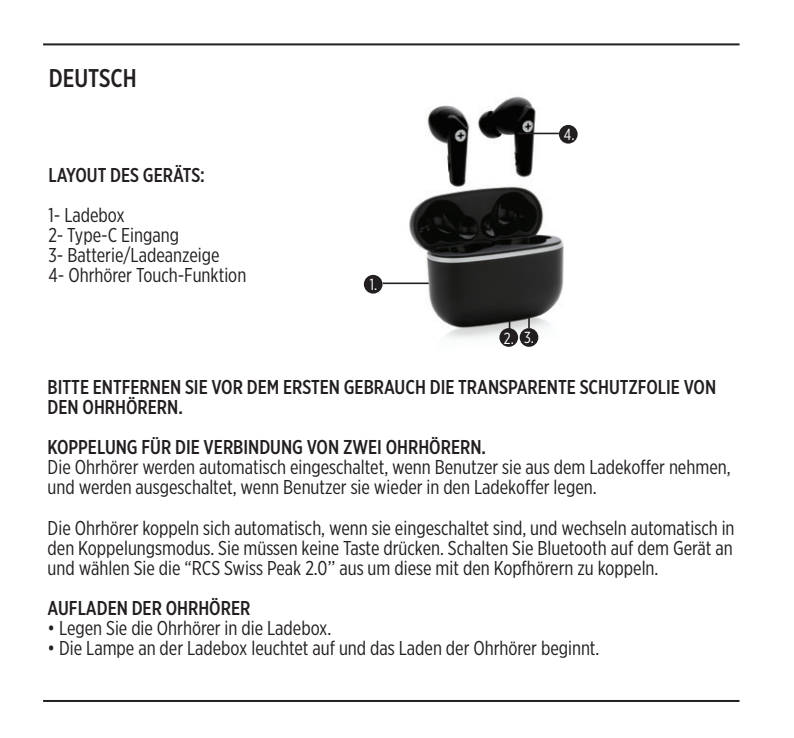
<style>
.page{position:relative;width:794px;height:738px;background:#fff}
.page>*{position:absolute;margin:0;border:0;box-sizing:border-box;transform-origin:0 0}
.t1{font:500 25.6px "Gotham X Narrow";color:#231f20}
.t2{font:20px/20px "Gotham X Narrow";color:#231f20}
.t3{font:500 20px/20px "Gotham X Narrow";color:#231f20}
.t4{font:16px "Gotham X Narrow";color:#fff}
</style>
<div class="page">
<hr style="left:43px;top:43px;width:696px;height:2px;background:#231f20">
<hr style="left:43px;top:699px;width:696px;height:2px;background:#231f20">
<img style="left:363px;top:96px;width:215px;height:251px">
<hr style="left:383px;top:282px;width:46px;height:2px;background:#231f20">
<hr style="left:518px;top:132px;width:41px;height:2px;background:#231f20">
<svg style="left:528px;top:316px;width:2px;height:12px"></svg>
<div style="left:519px;top:328px;width:19px;height:18px;background:#231f20;border-radius:50%"></div>
<div style="left:499px;top:328px;width:19px;height:18px;background:#231f20;border-radius:50%"></div>
<div style="left:559px;top:125px;width:18px;height:18px;background:#231f20;border-radius:50%"></div>
<div style="left:364px;top:275px;width:18px;height:18px;background:#231f20;border-radius:50%"></div>
<p class="t1" style="left:49px;top:63px;width:89px">DEUTSCH</p>
<p class="t3" style="left:48px;top:165px;width:158px">LAYOUT DES GERÄTS:</p>
<p class="t2" style="left:48px;top:205px;width:78px">1- Ladebox</p>
<p class="t2" style="left:48px;top:225px;width:132px">2- Type-C Eingang</p>
<p class="t2" style="left:48px;top:245px;width:173px">3- Batterie/Ladeanzeige</p>
<p class="t2" style="left:48px;top:265px;width:199px">4- Ohrhörer Touch-Funktion</p>
<p class="t4" style="left:370px;top:274px;width:9px">1.</p>
<p class="t4" style="left:564px;top:124px;width:12px">4.</p>
<p class="t4" style="left:504px;top:328px;width:12px">2.</p>
<p class="t4" style="left:524px;top:327px;width:11px">3.</p>
<p class="t3" style="left:48px;top:377px;width:670px">BITTE ENTFERNEN SIE VOR DEM ERSTEN GEBRAUCH DIE TRANSPARENTE SCHUTZFOLIE VON<br>DEN OHRHÖRERN.</p>
<p class="t3" style="left:48px;top:437px;width:440px">KOPPELUNG FÜR DIE VERBINDUNG VON ZWEI OHRHÖRERN.</p>
<p class="t2" style="left:48px;top:456px;width:684px">Die Ohrhörer werden automatisch eingeschaltet, wenn Benutzer sie aus dem Ladekoffer nehmen, und werden ausgeschaltet, wenn Benutzer sie wieder in den Ladekoffer legen.</p>
<p class="t2" style="left:48px;top:516px;width:688px;text-align:justify">Die Ohrhörer koppeln sich automatisch, wenn sie eingeschaltet sind, und wechseln automatisch in den Koppelungsmodus. Sie müssen keine Taste drücken. Schalten Sie Bluetooth auf dem Gerät an und wählen Sie die “RCS Swiss Peak 2.0’’ aus um diese mit den Kopfhörern zu koppeln.</p>
<p class="t3" style="left:48px;top:597px;width:204px">AUFLADEN DER OHRHÖRER</p>
<p class="t2" style="left:48px;top:616px;width:285px">• Legen Sie die Ohrhörer in die Ladebox.</p>
<p class="t2" style="left:48px;top:636px;width:553px">• Die Lampe an der Ladebox leuchtet auf und das Laden der Ohrhörer beginnt.</p>
</div>
